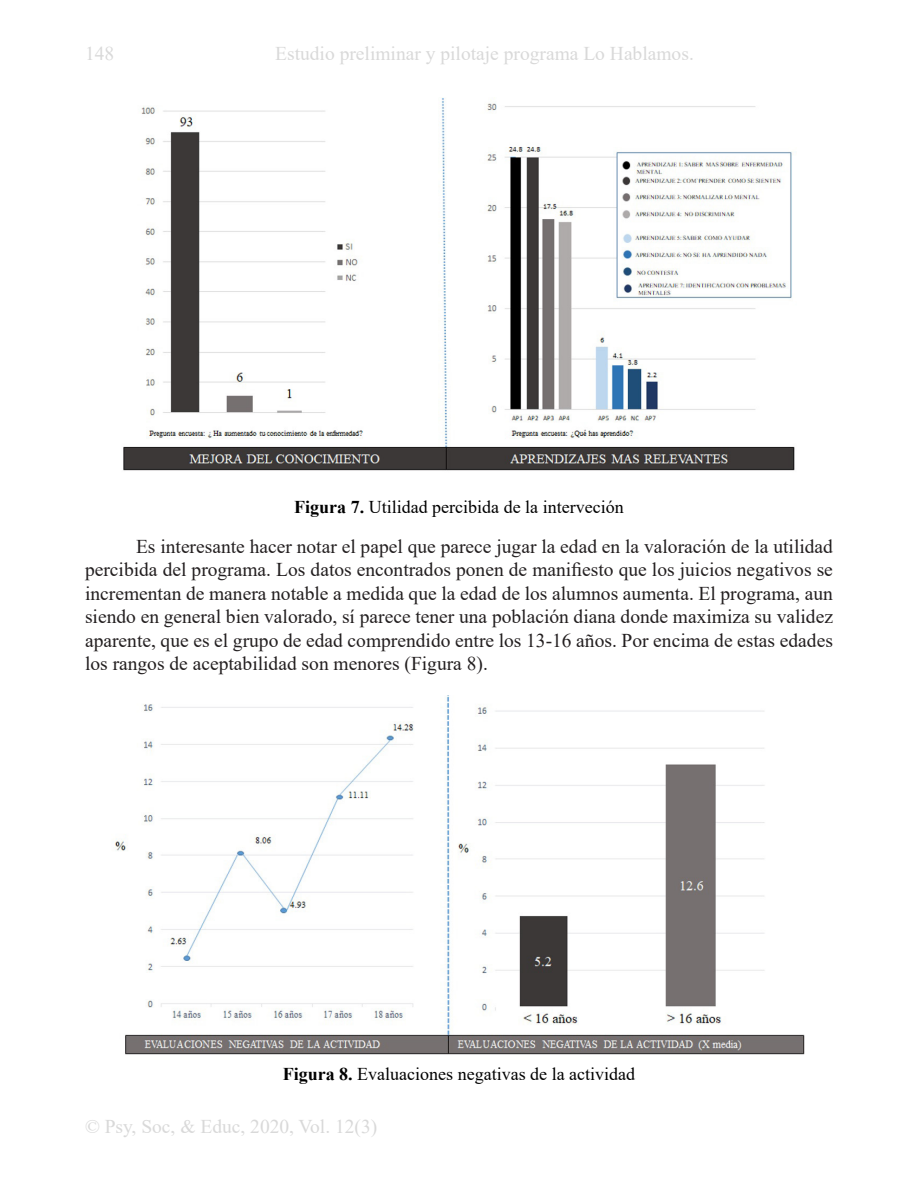
<style>
.page{position:relative;width:918px;height:1188px;background:#fff}
.page>*{position:absolute;margin:0;border:0;box-sizing:border-box;transform-origin:0 0}
.PARRAFOS{font:19.5px/23.4px "Times New Roman";color:#231f20;text-align:justify}
.t1{font:19.5px "Times New Roman";color:#d9d9d9}
.PARRAFOS-2{font:18px "Times New Roman";color:#000}
.TITULO_TABLA{font:18px "Times New Roman";color:#000}
.s1{font-weight:700}
</style>
<div class="page">
<img style="left:123px;top:98px;width:672px;height:373px">
<img style="left:115px;top:696px;width:690px;height:359px">
<p class="t1" style="left:85px;top:40px;width:31px">148</p>
<p class="t1" style="left:275px;top:40px;width:420px">Estudio preliminar y pilotaje programa Lo Hablamos.</p>
<p class="TITULO_TABLA" style="left:294px;top:494px;width:331px"><span class="s1">Figura 7.</span> Utilidad percibida de la interveción</p>
<p class="PARRAFOS" style="left:85px;top:534px;width:749px;text-indent:51px">Es interesante hacer notar el papel que parece jugar la edad en la valoración de la utilidad percibida del programa. Los datos encontrados ponen de manifiesto que los juicios negativos se incrementan de manera notable a medida que la edad de los alumnos aumenta. El programa, aun siendo en general bien valorado, sí parece tener una población diana donde maximiza su validez aparente, que es el grupo de edad comprendido entre los 13-16 años. Por encima de estas edades los rangos de aceptabilidad son menores (Figura 8).</p>
<p class="PARRAFOS-2" style="left:283px;top:1062px;width:354px"><span class="s1">Figura 8.</span> Evaluaciones negativas de la actividad</p>
<p class="t1" style="left:85px;top:1113px;width:294px">© Psy, Soc, &amp; Educ, 2020, Vol. 12(3)</p>
</div>
